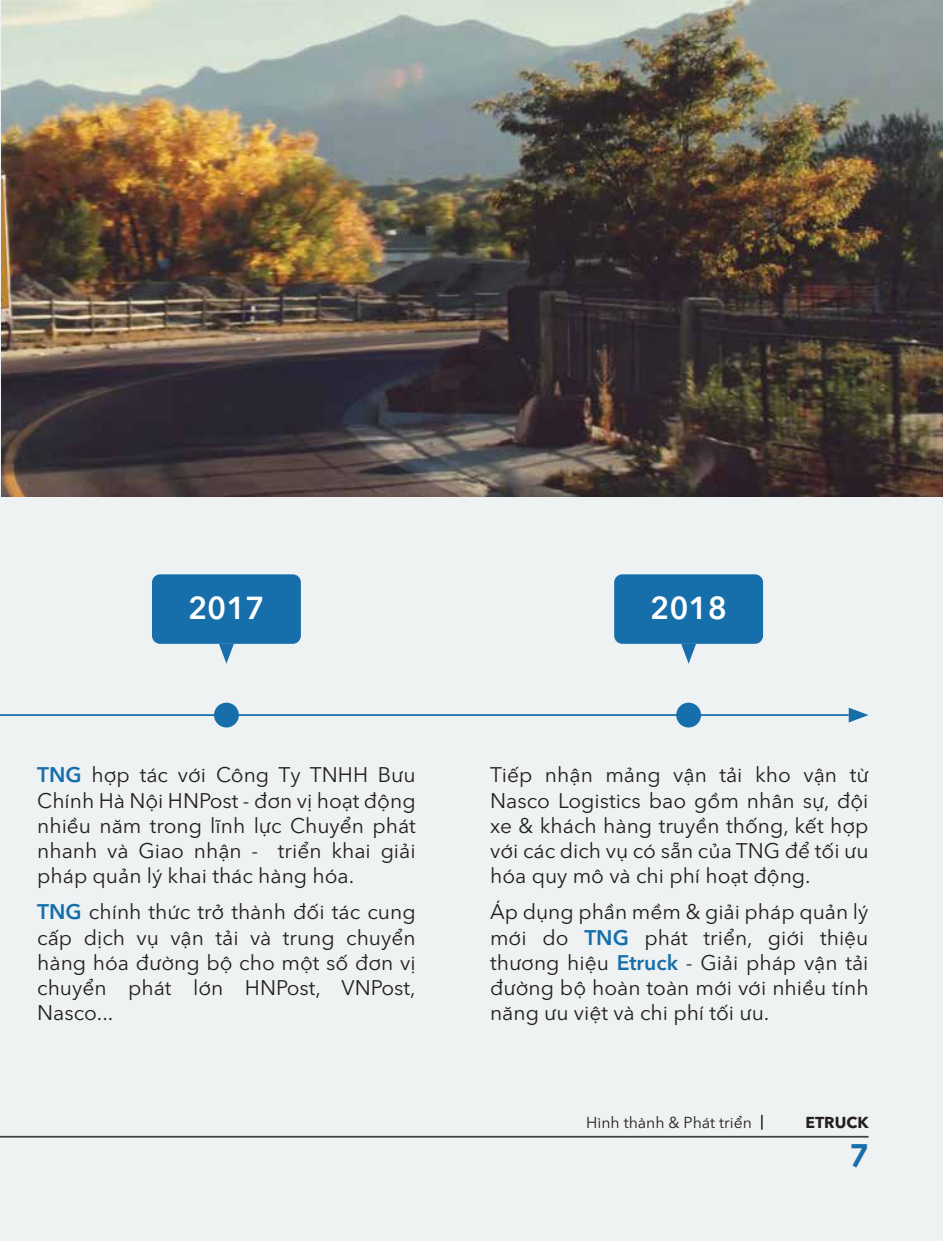
<style>
.page{position:relative;width:943px;height:1241px;background:#fff}
.page>*{position:absolute;margin:0;border:0;box-sizing:border-box;transform-origin:0 0}
.t1{font:600 31.5px "SVN Avenir Next";color:#fff}
.t2{font:900 31.5px "Google Sans";color:#166eab}
.t3{font:21px/25.2px "SVN Avenir Next";color:#231f20;text-align:justify}
.t4{font:15.75px "SVN Avenir Next";color:#231f20}
.t5{font:700 15.75px "SVN Avenir Next";color:#231f20}
.s1{font-weight:600;color:#166eab}
</style>
<div class="page">
<div style="left:0;top:0;width:943px;height:1240px;background:#eff2f2"></div>
<hr style="left:0;top:714px;width:848px;height:1px;background:#166eab">
<div style="left:214px;top:702px;width:25px;height:25px;background:#166eab;border-radius:50%"></div>
<div style="left:676px;top:702px;width:25px;height:25px;background:#166eab;border-radius:50%"></div>
<div style="left:152px;top:574px;width:149px;height:69px;background:#166eab;border-radius:8px"></div>
<svg style="left:219px;top:643px;width:15px;height:20px"></svg>
<div style="left:614px;top:574px;width:149px;height:69px;background:#166eab;border-radius:8px"></div>
<svg style="left:681px;top:643px;width:15px;height:20px"></svg>
<svg style="left:848px;top:707px;width:20px;height:15px"></svg>
<hr style="left:0;top:1135px;width:868px;height:2px;background:#414042">
<svg style="left:761px;top:1114px;width:1px;height:15px"></svg>
<img style="left:2px;top:0;width:941px;height:496px">
<h1 class="t1" style="left:188px;top:585px;width:78px">2017</h1>
<h1 class="t1" style="left:650px;top:585px;width:78px">2018</h1>
<p class="t3" style="left:37px;top:761px;width:380px"><span class="s1">TNG</span> hợp tác với Công Ty TNHH Bưu Chính Hà Nội HNPost - đơn vị hoạt động nhiều năm trong lĩnh lực Chuyển phát nhanh và Giao nhận - triển khai giải pháp quản lý khai thác hàng hóa.</p>
<p class="t3" style="left:37px;top:898px;width:380px"><span class="s1">TNG</span> chính thức trở thành đối tác cung cấp dịch vụ vận tải và trung chuyển hàng hóa đường bộ cho một số đơn vị chuyển phát lớn HNPost, VNPost, Nasco...</p>
<p class="t3" style="left:490px;top:761px;width:380px">Tiếp nhận mảng vận tải kho vận từ Nasco Logistics bao gồm nhân sự, đội xe &amp; khách hàng truyền thống, kết hợp với các dich vụ có sẵn của TNG để tối ưu hóa quy mô và chi phí hoạt động.</p>
<p class="t3" style="left:490px;top:898px;width:380px">Áp dụng phần mềm &amp; giải pháp quản lý mới do <span class="s1">TNG</span> phát triển, giới thiệu thương hiệu <span class="s1">Etruck</span> - Giải pháp vận tải đường bộ hoàn toàn mới với nhiều tính năng ưu việt và chi phí tối ưu.</p>
<p class="t4" style="left:586px;top:1111px;width:167px">Hình thành &amp; Phát triển</p>
<p class="t5" style="left:805px;top:1110px;width:64px">ETRUCK</p>
<h1 class="t2" style="left:850px;top:1132px;width:20px">7</h1>
</div>
